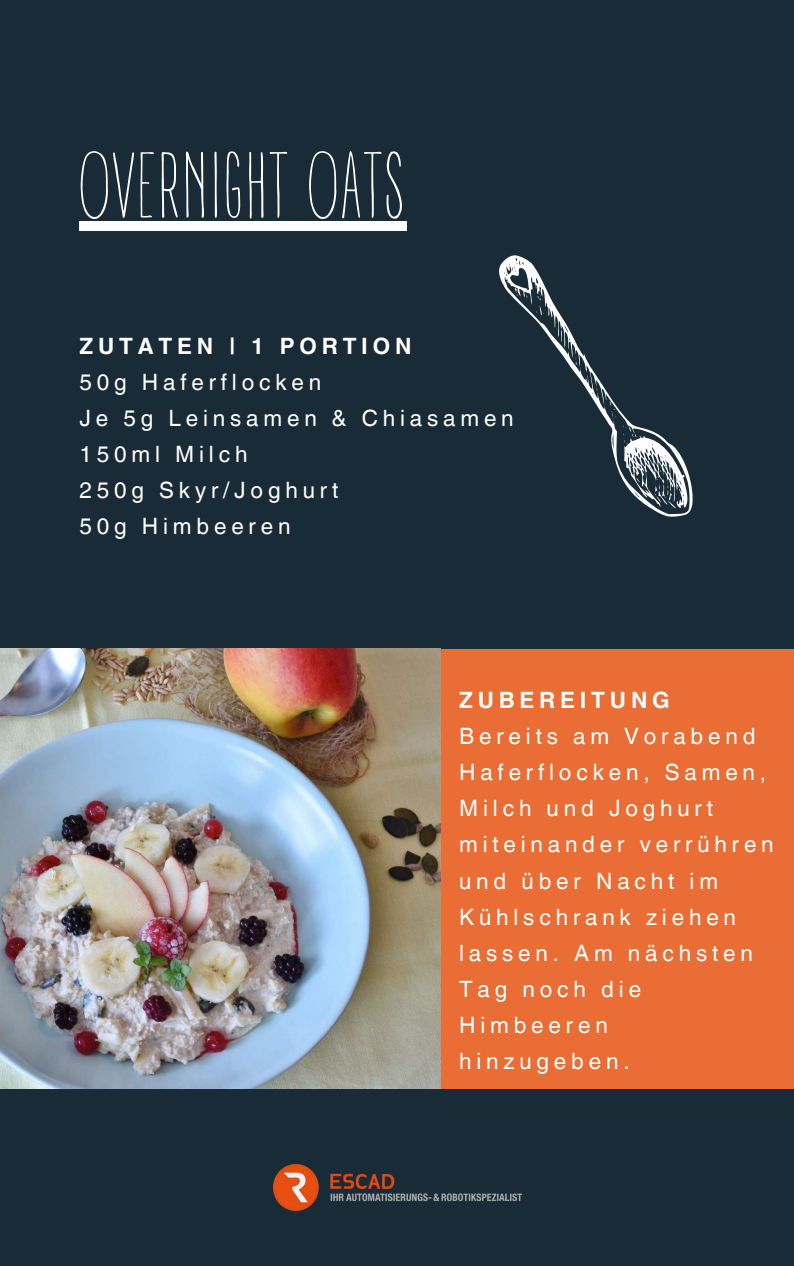
<style>
.page{position:relative;width:794px;height:1266px;background:#fff}
.page>*{position:absolute;margin:0;border:0;box-sizing:border-box;transform-origin:0 0}
.t1{font:90.07px "A Day Without Sun";letter-spacing:.05em;color:#fff}
.t2{font:22.5px/36px "Helvetica World";letter-spacing:.215em;color:#fff}
.t3{font:700 22.5px "Helvetica World";letter-spacing:.215em;color:#fff}
</style>
<div class="page">
<div style="left:0;top:0;width:793px;height:1266px;background:#192b37"></div>
<div style="left:0;top:649px;width:793px;height:439px;background:#e96d34"></div>
<img style="left:273px;top:1164px;width:248px;height:46px">
<img style="left:0;top:649px;width:440px;height:439px">
<div style="left:79px;top:222px;width:327px;height:9px;background:#fff"></div>
<svg style="left:499px;top:255px;width:194px;height:262px"></svg>
<svg style="left:623px;top:426px;width:66px;height:82px"></svg>
<h1 class="t1" style="left:79px;top:133px;width:324px">OVERNIGHT OATS</h1>
<p class="t3" style="left:79px;top:333px;width:333px">ZUTATEN | 1 PORTION</p>
<p class="t2" style="left:79px;top:364px;width:435px">50g Haferflocken<br>Je 5g Leinsamen &amp; Chiasamen<br>150ml Milch<br>250g Skyr/Joghurt<br>50g Himbeeren</p>
<p class="t3" style="left:459px;top:687px;width:212px">ZUBEREITUNG</p>
<p class="t2" style="left:459px;top:718px;width:316px">Bereits am Vorabend<br>Haferflocken, Samen,<br>Milch und Joghurt miteinander verrühren und über Nacht im<br>Kühlschrank ziehen lassen. Am nächsten<br>Tag noch die<br>Himbeeren hinzugeben.</p>
</div>
